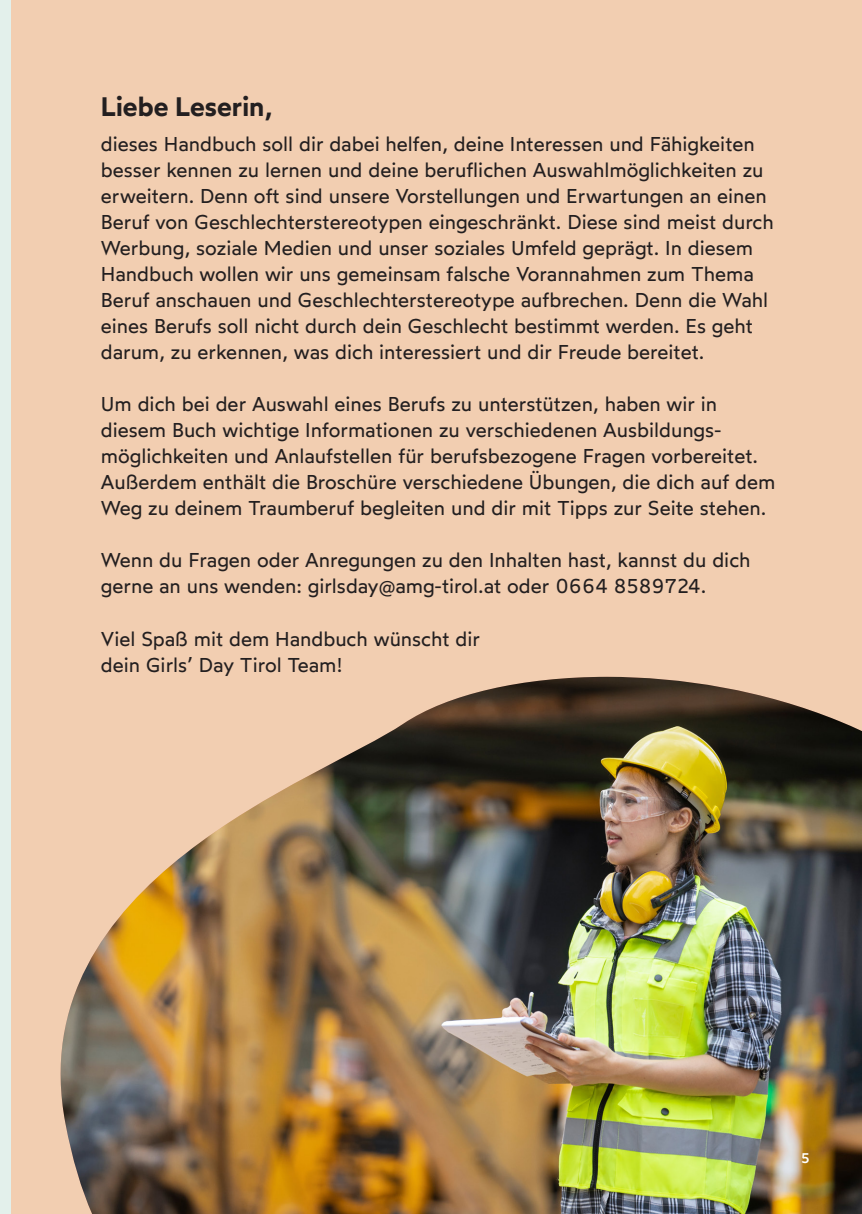
<style>
.page{position:relative;width:862px;height:1214px;background:#fff}
.page>*{position:absolute;margin:0;border:0;box-sizing:border-box;transform-origin:0 0}
.Absatzformat_2{font:600 26.8px "Wotfard";color:#231f20}
.Absatzformat_2-2{font:20px/26px "Wotfard";color:#231f20}
.t1{font:500 14px "Wotfard";color:#fff}
</style>
<div class="page">
<div style="left:0;top:0;width:11px;height:1213px;background:#e3f0eb"></div>
<div style="left:11px;top:0;width:851px;height:1213px;background:#f2ceb1"></div>
<img style="left:60px;top:676px;width:802px;height:537px">
<p class="Absatzformat_2" style="left:101px;top:90px;width:173px">Liebe Leserin,</p>
<p class="Absatzformat_2-2" style="left:101px;top:131px;width:674px">dieses Handbuch soll dir dabei helfen, deine Interessen und Fähigkeiten besser kennen zu lernen und deine beruflichen Auswahlmöglichkeiten zu erweitern. Denn oft sind unsere Vorstellungen und Erwartungen an einen Beruf von Geschlechterstereotypen eingeschränkt. Diese sind meist durch Werbung, soziale Medien und unser soziales Umfeld geprägt. In diesem Handbuch wollen wir uns gemeinsam falsche Vorannahmen zum Thema Beruf anschauen und Geschlechterstereotype aufbrechen. Denn die Wahl eines Berufs soll nicht durch dein Geschlecht bestimmt werden. Es geht darum, zu erkennen, was dich interessiert und dir Freude bereitet.</p>
<p class="Absatzformat_2-2" style="left:101px;top:391px;width:676px">Um dich bei der Auswahl eines Berufs zu unterstützen, haben wir in diesem Buch wichtige Informationen zu verschiedenen Ausbildungs&shy;möglichkeiten und Anlaufstellen für berufsbezogene Fragen vorbereitet.<br>Außerdem enthält die Broschüre verschiedene Übungen, die dich auf dem Weg zu deinem Traumberuf begleiten und dir mit Tipps zur Seite stehen.</p>
<p class="Absatzformat_2-2" style="left:101px;top:547px;width:651px">Wenn du Fragen oder Anregungen zu den Inhalten hast, kannst du dich gerne an uns wenden: girlsday@amg-tirol.at oder 0664 8589724.</p>
<p class="Absatzformat_2-2" style="left:101px;top:625px;width:381px">Viel Spaß mit dem Handbuch wünscht dir</p>
<p class="Absatzformat_2-2" style="left:101px;top:651px;width:243px">dein Girls’ Day Tirol Team!</p>
<p class="t1" style="left:801px;top:1148px;width:10px">5</p>
</div>
